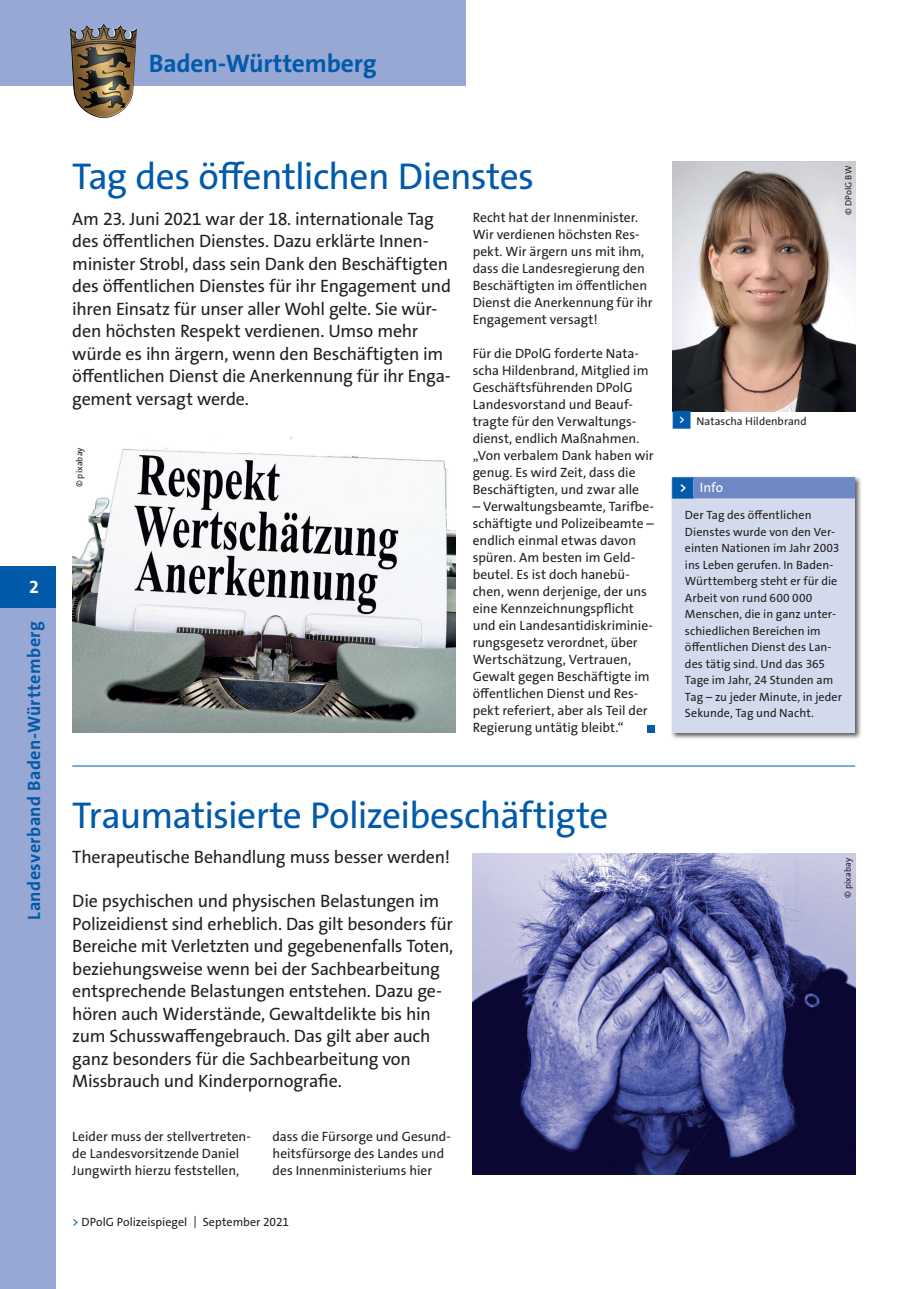
<style>
.page{position:relative;width:919px;height:1289px;background:#fff}
.page>*{position:absolute;margin:0;border:0;box-sizing:border-box;transform-origin:0 0}
.Headline_25_pt{font:37.5px "The Sans Os F";letter-spacing:-.02em;color:#015aaa}
.t1{font:700 25.5px "The Sans Os F";letter-spacing:-.005em;color:#015aaa}
.Vorspann{font:18px/22.5px "The Sans Os F";letter-spacing:-.015em;color:#231f20}
.t2{font:700 18px "The Sans Os F";letter-spacing:.025em;color:#015aaa}
.t3{font:700 18px "The Sans Os F";color:#fff}
.Grundtext{font:13.5px/17px "The Sans Os F";color:#231f20}
.t4{font:13.5px "The Sans Os F";color:#fff}
.Grundtext_Infokasten{font:12px/16.5px "The Sans Os F";letter-spacing:.005em;color:#231f20}
.Bildtext_linksbündig{font:11.25px "The Sans Os F";letter-spacing:.005em;color:#231f20}
.Fotonachweis{font:9px "The Sans Os F";letter-spacing:.015em;color:#231f20}
.s1{font-family:"Top Numbers";color:#015aaa}
.s2{color:#015aaa}
</style>
<div class="page">
<div style="left:648px;top:725px;width:7px;height:7px;background:#015aaa"></div>
<img style="left:472px;top:853px;width:383px;height:321px">
<img style="left:72px;top:438px;width:383px;height:294px">
<div style="left:670px;top:475px;width:192px;height:264px;background:#231f20;opacity:.75"></div>
<div style="left:672px;top:477px;width:183px;height:255px;background:#d4daed"></div>
<div style="left:693px;top:477px;width:162px;height:21px;background:#6d88c5"></div>
<div style="left:676px;top:479px;width:17px;height:17px;background:#fff"></div>
<img style="left:673px;top:162px;width:182px;height:249px">
<hr style="left:72px;top:765px;width:783px;height:1px;background:#015aaa">
<div style="left:0;top:566px;width:55px;height:42px;background:#015aaa"></div>
<div style="left:0;top:608px;width:55px;height:680px;background:#97a8d5"></div>
<div style="left:0;top:0;width:466px;height:85px;background:#97a8d5"></div>
<img style="left:70px;top:23px;width:67px;height:95px">
<h2 class="t1" style="left:149px;top:47px;width:229px">Baden-Württemberg</h2>
<h3 class="t3" style="left:29px;top:575px;width:11px">2</h3>
<h3 class="t2" style="left:22px;top:919px;width:300px;rotate:-90deg">Landesverband Baden-Württemberg</h3>
<p class="Headline_25_pt" style="left:72px;top:153px;width:463px">Tag des öffentlichen Dienstes</p>
<p class="Vorspann" style="left:72px;top:207px;width:380px">Am 23. Juni 2021 war der 18. internationale Tag des öffentlichen Dienstes. Dazu erklärte Innen&shy;minister Strobl, dass sein Dank den Beschäftigten des öffentlichen Dienstes für ihr Engagement und ihren Einsatz für unser aller Wohl gelte. Sie wür&shy;den höchsten Respekt verdienen. Umso mehr würde es ihn ärgern, wenn den Beschäftigten im öffentlichen Dienst die Anerkennung für ihr Enga&shy;gement versagt werde.</p>
<p class="Grundtext" style="left:472px;top:209px;width:181px">Recht hat der Innenminister.<br>Wir verdienen höchsten Res&shy;pekt. Wir ärgern uns mit ihm, dass die Landesregierung den<br>Beschäftigten im öffentlichen<br>Dienst die Anerkennung für ihr<br>Engagement versagt!</p>
<p class="Grundtext" style="left:472px;top:345px;width:182px">Für die DPolG forderte Nata&shy;scha Hildenbrand, Mitglied im<br>Geschäftsführenden DPolG<br>Landesvorstand und Beauf&shy;tragte für den Verwaltungs&shy;dienst, endlich Maßnahmen. „Von verbalem Dank haben wir genug. Es wird Zeit, dass die<br>Beschäftigten, und zwar alle</p>
<p class="Grundtext" style="left:472px;top:498px;width:183px">– Verwaltungsbeamte, Tarifbe&shy;schäftigte und Polizeibeamte – endlich einmal etwas davon spüren. Am besten im Geld&shy;beutel. Es ist doch hanebü&shy;chen, wenn derjenige, der uns eine Kennzeichnungspflicht und ein Landesantidiskriminie&shy;rungsgesetz verordnet, über<br>Wertschätzung, Vertrauen,<br>Gewalt gegen Beschäftigte im öffentlichen Dienst und Res&shy;pekt referiert, aber als Teil der<br>Regierung untätig bleibt.“</p>
<p class="Fotonachweis" style="left:73px;top:487px;width:42px;rotate:-90deg">© pixabay</p>
<p class="Fotonachweis" style="left:842px;top:215px;width:51px;rotate:-90deg">© DPolG BW</p>
<p class="Bildtext_linksbündig" style="left:673px;top:414px;width:135px"><span class="s1">&lt;</span> Natascha Hildenbrand</p>
<p class="t4" style="left:672px;top:479px;width:52px"><span class="s1">&lt;</span> Info</p>
<p class="Grundtext_Infokasten" style="left:685px;top:507px;width:158px">Der Tag des öffentlichen<br>Dienstes wurde von den Ver&shy;einten Nationen im Jahr 2003 ins Leben gerufen. In Baden-<br>Württemberg steht er für die<br>Arbeit von rund 600 000<br>Menschen, die in ganz unter&shy;schiedlichen Bereichen im öffentlichen Dienst des Lan&shy;des tätig sind. Und das 365<br>Tage im Jahr, 24 Stunden am<br>Tag – zu jeder Minute, in jeder<br>Sekunde, Tag und Nacht.</p>
<p class="Headline_25_pt" style="left:72px;top:791px;width:537px">Traumatisierte Polizeibeschäftigte</p>
<p class="Vorspann" style="left:72px;top:846px;width:379px">Therapeutische Behandlung muss besser werden!</p>
<p class="Vorspann" style="left:72px;top:890px;width:382px">Die psychischen und physischen Belastungen im Polizeidienst sind erheblich. Das gilt besonders für Bereiche mit Verletzten und gegebenenfalls Toten, beziehungsweise wenn bei der Sachbearbeitung entsprechende Belastungen entstehen. Dazu ge&shy;hören auch Widerstände, Gewaltdelikte bis hin zum Schusswaffengebrauch. Das gilt aber auch ganz besonders für die Sachbearbeitung von Missbrauch und Kinderpornografie.</p>
<p class="Grundtext" style="left:72px;top:1127px;width:180px">Leider muss der stellvertreten&shy;de Landesvorsitzende Daniel<br>Jungwirth hierzu feststellen,</p>
<p class="Grundtext" style="left:272px;top:1127px;width:180px">dass die Fürsorge und Gesund&shy;heitsfürsorge des Landes und des Innenministeriums hier</p>
<p class="Grundtext_Infokasten" style="left:72px;top:1213px;width:218px"><span class="s2">&gt;</span> DPolG Polizeispiegel | September 2021</p>
<p class="Fotonachweis" style="left:841px;top:897px;width:42px;rotate:-90deg">© pixabay</p>
</div>
